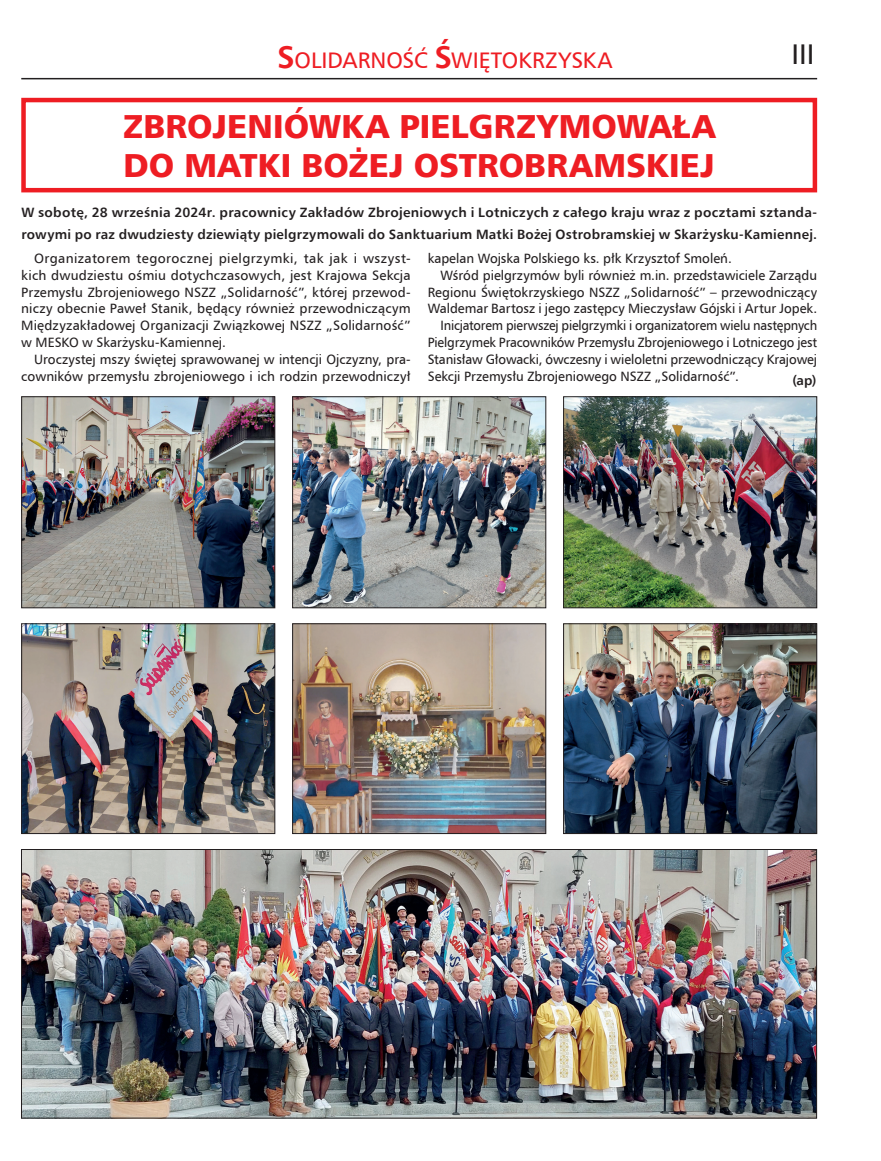
<style>
.page{position:relative;width:881px;height:1161px;background:#fff}
.page>*{position:absolute;margin:0;border:0;box-sizing:border-box;transform-origin:0 0}
.t1{font:33px/39.6px "Humanist 777 BT Black B";letter-spacing:.005em;color:#ee1d23}
.t2{font:28.5px "Humnst 777 EU";color:#231f20}
.t3{font:22.5px "Humnst 777 EU";color:#ee1d23}
.t4{font:13.5px/16.8px "Humnst 777 EU";color:#231f20;text-align:justify}
.t5{font:700 13.5px/22.5px "Humnst 777 EU";letter-spacing:.015em;color:#231f20}
.t6{font:13.5px "Humnst 777 EU";color:#231f20;scale:.95 1}
.t7{font:13.5px "Humnst 777 EU";color:#231f20;scale:.96 1}
.s1{font-weight:700;font-size:31.5px}
</style>
<div class="page">
<hr style="left:21px;top:78px;width:795px;height:1px;background:#231f20">
<div style="left:21px;top:98px;width:795px;height:94px;border:4px solid #ee1d23"></div>
<img style="left:565px;top:398px;width:249px;height:208px">
<div style="left:563px;top:396px;width:253px;height:212px;border:1px solid #231f20"></div>
<img style="left:294px;top:398px;width:250px;height:208px">
<div style="left:292px;top:396px;width:254px;height:212px;border:1px solid #231f20"></div>
<img style="left:23px;top:851px;width:791px;height:265px">
<img style="left:23px;top:398px;width:250px;height:208px">
<div style="left:21px;top:396px;width:254px;height:212px;border:1px solid #231f20"></div>
<img style="left:565px;top:625px;width:249px;height:207px">
<div style="left:563px;top:623px;width:253px;height:211px;border:1px solid #231f20"></div>
<img style="left:294px;top:625px;width:250px;height:207px">
<div style="left:292px;top:623px;width:254px;height:211px;border:1px solid #231f20"></div>
<img style="left:23px;top:625px;width:250px;height:207px">
<div style="left:21px;top:623px;width:254px;height:211px;border:1px solid #231f20"></div>
<h3 class="t3" style="left:277px;top:46px;width:336px"><span class="s1">S</span>OLIDARNOŚĆ <span class="s1">Ś</span>WIĘTOKRZYSKA</h3>
<h2 class="t2" style="left:791px;top:36px;width:24px">III</h2>
<h1 class="t1" style="left:123px;top:106px;width:594px">ZBROJENIÓWKA PIELGRZYMOWAŁA<br>DO MATKI BOŻEJ OSTROBRAMSKIEJ</h1>
<p class="t5" style="left:21px;top:201px;width:797px">W sobotę, 28 września 2024r. pracownicy Zakładów Zbrojeniowych i Lotniczych z całego kraju wraz z pocztami sztanda&shy;rowymi po raz dwudziesty dziewiąty pielgrzymowali do Sanktuarium Matki Bożej Ostrobramskiej w Skarżysku-Kamiennej.</p>
<p class="t4" style="left:21px;top:250px;width:391px;text-indent:13px">Organizatorem tegorocznej pielgrzymki, tak jak i wszyst&shy;kich dwudziestu ośmiu dotychczasowych, jest Krajowa Sekcja Przemysłu Zbrojeniowego NSZZ „Solidarność”, której przewod&shy;niczy obecnie Paweł Stanik, będący również przewodniczącym Międzyzakładowej Organizacji Związkowej NSZZ „Solidarność” w MESKO w Skarżysku-Kamiennej.</p>
<p class="t4" style="left:21px;top:350px;width:391px;text-align:right">Uroczystej mszy świętej sprawowanej w intencji Ojczyzny, pra&shy;cowników przemysłu zbrojeniowego i ich rodzin przewodniczył</p>
<p class="t4" style="left:427px;top:250px;width:305px">kapelan Wojska Polskiego ks. płk Krzysztof Smoleń.</p>
<p class="t4" style="left:440px;top:266px;width:378px">Wśród pielgrzymów byli również m.in. przedstawiciele Zarządu</p>
<p class="t4" style="left:427px;top:283px;width:391px">Regionu Świętokrzyskiego NSZZ „Solidarność” – przewodniczący</p>
<p class="t4" style="left:427px;top:300px;width:391px">Waldemar Bartosz i jego zastępcy Mieczysław Gójski i Artur Jopek.</p>
<p class="t6" style="left:440px;top:317px;width:398px">Inicjatorem pierwszej pielgrzymki i organizatorem wielu następnych</p>
<p class="t7" style="left:427px;top:334px;width:407px">Pielgrzymek Pracowników Przemysłu Zbrojeniowego i Lotniczego jest</p>
<p class="t4" style="left:427px;top:350px;width:391px">Stanisław Głowacki, ówczesny i wieloletni przewodniczący Krajowej</p>
<p class="t4" style="left:427px;top:367px;width:312px">Sekcji Przemysłu Zbrojeniowego NSZZ „Solidarność”.</p>
<p class="t5" style="left:792px;top:369px;width:26px">(ap)</p>
</div>
